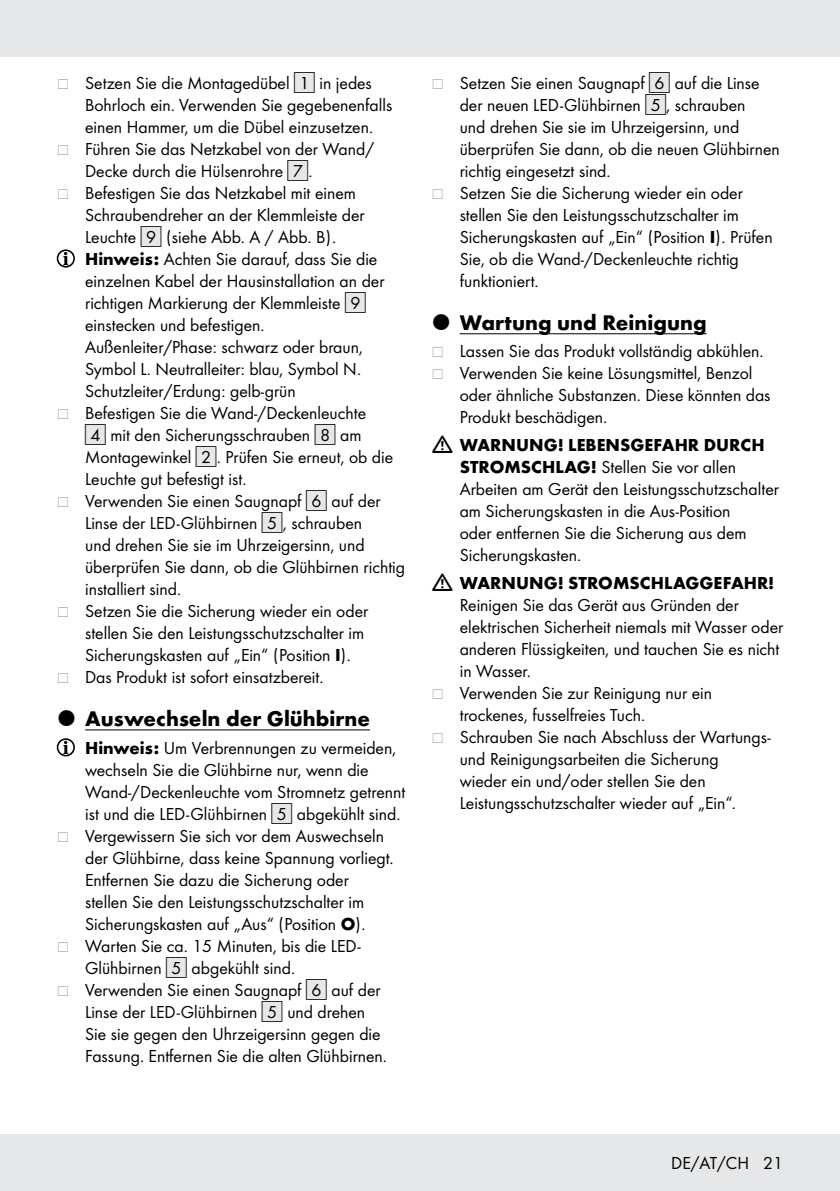
<style>
.page{position:relative;width:840px;height:1191px;background:#fff}
.page>*{position:absolute;margin:0;border:0;box-sizing:border-box;transform-origin:0 0}
.t1{font:700 22px "Futura";color:#000}
.t2{font:18px/22px "Futura Boo";color:#000}
.t3{font:700 18px "Futura";color:#000}
.s1{font-family:"IMP Lidl Num Box";font-size:15.8px;color:#e6e7e8}
.s2{font-family:"IMP Lidl Num Box";font-size:15.8px}
.s3{font-family:"Futura";font-weight:700}
</style>
<div class="page">
<div style="left:0;top:1134px;width:839px;height:57px;background:#e6e7e8"></div>
<div style="left:0;top:0;width:839px;height:57px;background:#e6e7e8"></div>
<hr style="left:85px;top:729px;width:285px;height:1px;background:#000">
<div style="left:57px;top:249px;width:18px;height:18px;border:2px solid #000;border-radius:50%"></div>
<svg style="left:63px;top:252px;width:5px;height:13px"></svg>
<div style="left:57px;top:738px;width:18px;height:18px;border:2px solid #000;border-radius:50%"></div>
<svg style="left:63px;top:740px;width:5px;height:14px"></svg>
<hr style="left:459px;top:333px;width:247px;height:1px;background:#000">
<p class="t2" style="left:85px;top:71px;width:321px">Setzen Sie die Montagedübel <span class="s1">[</span><span class="s2">1</span> in jedes Bohrloch ein. Verwenden Sie gegebenenfalls einen Hammer, um die Dübel einzusetzen.<br>Führen Sie das Netzkabel von der Wand/ Decke durch die Hülsenrohre <span class="s1">[</span><span class="s2">7</span>.<br>Befestigen Sie das Netzkabel mit einem Schraubendreher an der Klemmleiste der Leuchte <span class="s1">[</span><span class="s2">9</span> (siehe Abb. A / Abb. B).<br><span class="s3">Hinweis:</span> Achten Sie darauf, dass Sie die einzelnen Kabel der Hausinstallation an der richtigen Markierung der Klemmleiste <span class="s1">[</span><span class="s2">9 </span>einstecken und befestigen.<br>Außenleiter/Phase: schwarz oder braun, Symbol L. Neutralleiter: blau, Symbol N.<br>Schutzleiter/Erdung: gelb-grün<br>Befestigen Sie die Wand-/Deckenleuchte<br><span class="s1">[</span><span class="s2">4</span> mit den Sicherungsschrauben <span class="s1">[</span><span class="s2">8</span> am Montagewinkel <span class="s1">[</span><span class="s2">2</span>. Prüfen Sie erneut, ob die Leuchte gut befestigt ist.<br>Verwenden Sie einen Saugnapf <span class="s1">[</span><span class="s2">6</span> auf der Linse der LED-Glühbirnen <span class="s1">[</span><span class="s2">5</span>, schrauben<br>und drehen Sie sie im Uhrzeigersinn, und überprüfen Sie dann, ob die Glühbirnen richtig installiert sind.<br>Setzen Sie die Sicherung wieder ein oder stellen Sie den Leistungsschutzschalter im Sicherungskasten auf „Ein“ (Position <span class="s3">I</span>).<br>Das Produkt ist sofort einsatzbereit.</p>
<p class="t1" style="left:85px;top:702px;width:286px">Auswechseln der Glühbirne</p>
<p class="t2" style="left:85px;top:735px;width:321px"><span class="s3">Hinweis:</span> Um Verbrennungen zu vermeiden, wechseln Sie die Glühbirne nur, wenn die Wand-/Deckenleuchte vom Stromnetz getrennt ist und die LED-Glühbirnen <span class="s1">[</span><span class="s2">5</span> abgekühlt sind.<br>Vergewissern Sie sich vor dem Auswechseln der Glühbirne, dass keine Spannung vorliegt.<br>Entfernen Sie dazu die Sicherung oder<br>stellen Sie den Leistungsschutzschalter im Sicherungskasten auf „Aus“ (Position <span class="s3">O</span>).<br>Warten Sie ca. 15 Minuten, bis die LED-Glühbirnen <span class="s1">[</span><span class="s2">5</span> abgekühlt sind.<br>Verwenden Sie einen Saugnapf <span class="s1">[</span><span class="s2">6</span> auf der Linse der LED-Glühbirnen <span class="s1">[</span><span class="s2">5</span> und drehen<br>Sie sie gegen den Uhrzeigersinn gegen die Fassung. Entfernen Sie die alten Glühbirnen.</p>
<p class="t2" style="left:459px;top:71px;width:321px">Setzen Sie einen Saugnapf <span class="s1">[</span><span class="s2">6</span> auf die Linse der neuen LED-Glühbirnen <span class="s1">[</span><span class="s2">5</span>, schrauben<br>und drehen Sie sie im Uhrzeigersinn, und überprüfen Sie dann, ob die neuen Glühbirnen richtig eingesetzt sind.<br>Setzen Sie die Sicherung wieder ein oder stellen Sie den Leistungsschutzschalter im Sicherungskasten auf „Ein“ (Position <span class="s3">I</span>). Prüfen Sie, ob die Wand-/Deckenleuchte richtig funktioniert.</p>
<p class="t1" style="left:459px;top:306px;width:248px">Wartung und Reinigung</p>
<p class="t2" style="left:459px;top:339px;width:312px">Lassen Sie das Produkt vollständig abkühlen.<br>Verwenden Sie keine Lösungsmittel, Benzol oder ähnliche Substanzen. Diese könnten das Produkt beschädigen.</p>
<p class="t3" style="left:459px;top:432px;width:306px">WARNUNG! LEBENSGEFAHR DURCH</p>
<p class="t2" style="left:459px;top:455px;width:320px"><span class="s3">STROMSCHLAG!</span> Stellen Sie vor allen Arbeiten am Gerät den Leistungsschutzschalter am Sicherungskasten in die Aus-Position<br>oder entfernen Sie die Sicherung aus dem Sicherungskasten.</p>
<p class="t3" style="left:459px;top:569px;width:316px">WARNUNG! STROMSCHLAGGEFAHR!</p>
<p class="t2" style="left:459px;top:593px;width:325px">Reinigen Sie das Gerät aus Gründen der elektrischen Sicherheit niemals mit Wasser oder anderen Flüssigkeiten, und tauchen Sie es nicht in Wasser.<br>Verwenden Sie zur Reinigung nur ein trockenes, fusselfreies Tuch.<br>Schrauben Sie nach Abschluss der Wartungs&shy;und Reinigungsarbeiten die Sicherung<br>wieder ein und/oder stellen Sie den Leistungsschutzschalter wieder auf „Ein“.</p>
<p class="t2" style="left:671px;top:1151px;width:113px">DE/AT/CH 21</p>
</div>
